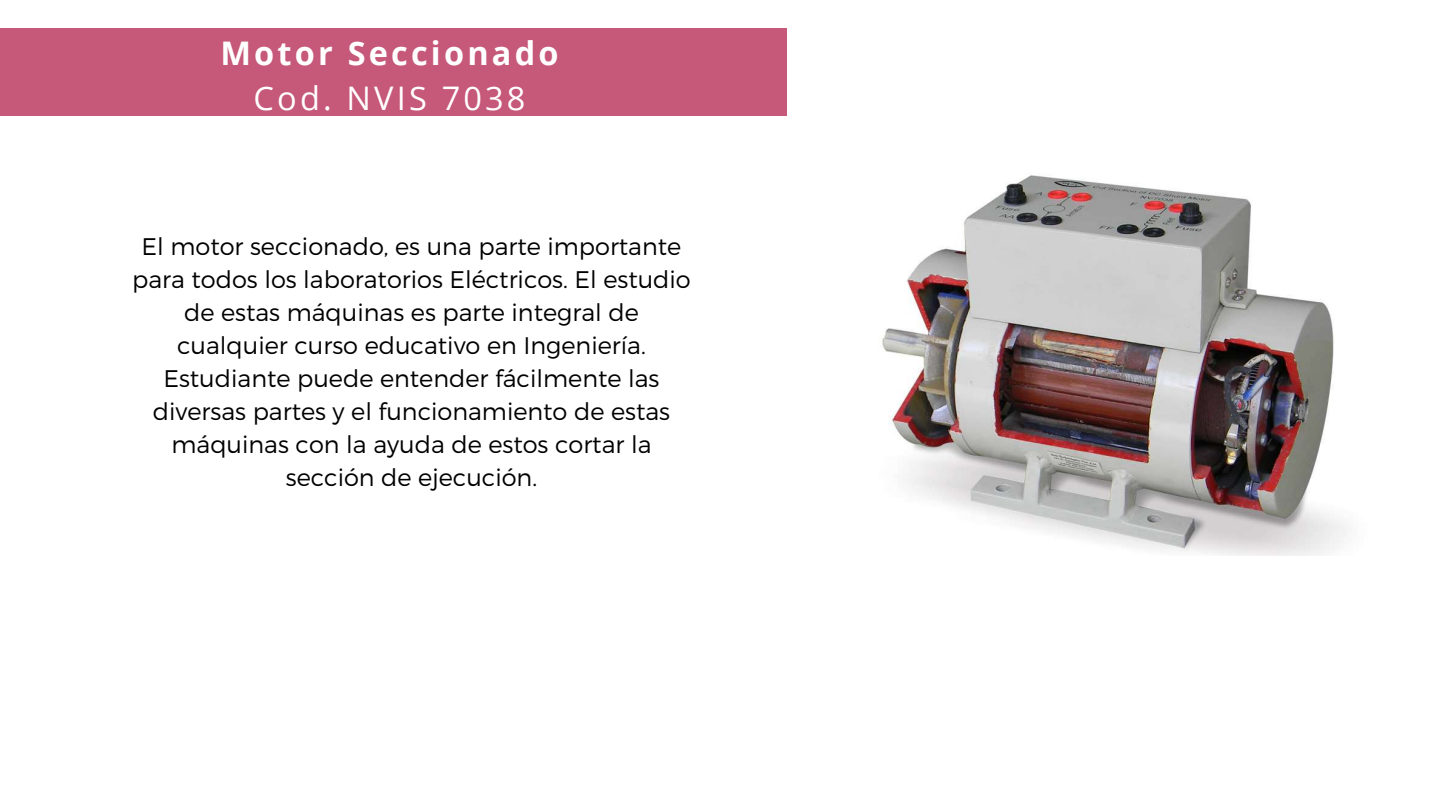
<style>
.page{position:relative;width:1440px;height:810px;background:#fff}
.page>*{position:absolute;margin:0;border:0;box-sizing:border-box;transform-origin:0 0}
.t1{font:700 32.5px "Open Sans";letter-spacing:.1em;color:#fff}
.t2{font:32.5px "Open Sans";letter-spacing:.1em;color:#fff}
.t3{font:300 24px/33px "Montserrat";color:#000;text-align:center}
</style>
<div class="page">
<div style="left:0;top:29px;width:786px;height:87px;background:#c65879"></div>
<img style="left:882px;top:175px;width:465px;height:380px">
<h1 class="t1" style="left:220px;top:30px;width:340px">Motor Seccionado</h1>
<h1 class="t2" style="left:254px;top:75px;width:274px">Cod. NVIS 7038</h1>
<p class="t3" style="left:132px;top:229px;width:560px">El motor seccionado, es una parte importante para todos los laboratorios Eléctricos. El estudio de estas máquinas es parte integral de cualquier curso educativo en Ingeniería.<br>Estudiante puede entender fácilmente las diversas partes y el funcionamiento de estas máquinas con la ayuda de estos cortar la sección de ejecución.</p>
</div>
